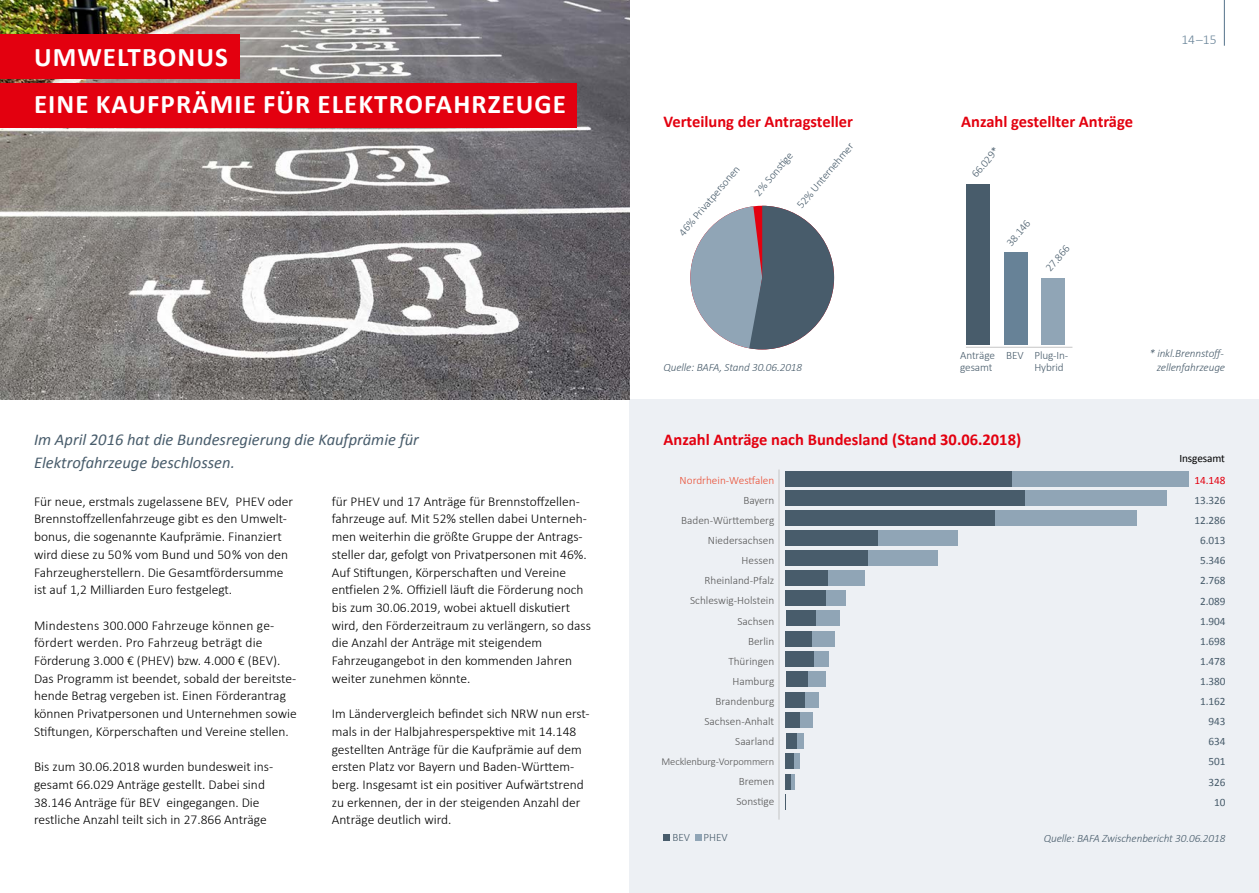
<style>
.page{position:relative;width:1259px;height:893px;background:#fff}
.page>*{position:absolute;margin:0;border:0;box-sizing:border-box;transform-origin:0 0}
.t1{font:700 27px/47.7px "Calibri";letter-spacing:.04em;color:#fff}
.t2{font:700 16.5px "Calibri";color:#e3000f}
.t3{font:italic 16.5px/23.1px "Calibri";color:#485c6b}
.t4{font:300 13.5px/17.7px "Calibri";color:#000}
.t5{font:300 13.5px "Calibri";color:#678297}
.t6{font:300 11.25px/20.1px "Calibri";color:#565656;text-align:right}
.t7{font:300 11.25px/12px "Calibri";letter-spacing:-.01em;color:#485c6b}
.t8{font:italic 300 11.25px/14.2px "Calibri";letter-spacing:-.01em;color:#485c6b;text-align:right}
.t9{font:11.25px/20.1px "Calibri";letter-spacing:-.01em;color:#485c6b;text-align:right}
.t10{font:300 11.25px "Calibri";color:#ea4e34}
.t11{font:11.25px "Calibri";letter-spacing:-.01em;color:#000}
.t12{font:11.25px "Calibri";color:#e3000f}
.t13{font:300 10.5px "Calibri";letter-spacing:-.01em;color:#565656}
</style>
<div class="page">
<div style="left:629px;top:400px;width:630px;height:493px;background:#edf0f4"></div>
<hr style="left:1223px;top:0;width:2px;height:46px;background:#678297">
<img style="left:0;top:0;width:629px;height:400px">
<div style="left:0;top:83px;width:577px;height:45px;background:#e3000f"></div>
<div style="left:0;top:34px;width:240px;height:45px;background:#e3000f"></div>
<hr style="left:778px;top:469px;width:1px;height:351px;background:#c5c6c6">
<hr style="left:966px;top:347px;width:106px;height:1px;background:#c5c6c6">
<div style="left:663px;top:835px;width:7px;height:6px;background:#485c6b"></div>
<div style="left:694px;top:835px;width:7px;height:6px;background:#90a5b6"></div>
<div style="left:1041px;top:278px;width:24px;height:67px;background:#90a5b6"></div>
<div style="left:1004px;top:252px;width:23px;height:93px;background:#678297"></div>
<div style="left:966px;top:184px;width:24px;height:161px;background:#485c6b"></div>
<div style="left:1010px;top:472px;width:179px;height:15px;background:#90a5b6"></div>
<div style="left:971px;top:491px;width:195px;height:15px;background:#90a5b6"></div>
<div style="left:950px;top:511px;width:187px;height:15px;background:#90a5b6"></div>
<div style="left:858px;top:531px;width:99px;height:15px;background:#90a5b6"></div>
<div style="left:850px;top:550px;width:87px;height:16px;background:#90a5b6"></div>
<div style="left:817px;top:570px;width:48px;height:16px;background:#90a5b6"></div>
<div style="left:819px;top:590px;width:26px;height:16px;background:#90a5b6"></div>
<div style="left:808px;top:610px;width:32px;height:16px;background:#90a5b6"></div>
<div style="left:803px;top:631px;width:31px;height:15px;background:#90a5b6"></div>
<div style="left:801px;top:651px;width:27px;height:16px;background:#90a5b6"></div>
<div style="left:798px;top:672px;width:27px;height:15px;background:#90a5b6"></div>
<div style="left:798px;top:692px;width:21px;height:16px;background:#90a5b6"></div>
<div style="left:792px;top:712px;width:21px;height:16px;background:#90a5b6"></div>
<div style="left:795px;top:733px;width:9px;height:15px;background:#90a5b6"></div>
<svg style="left:793px;top:753px;width:7px;height:16px"></svg>
<div style="left:787px;top:774px;width:8px;height:15px;background:#90a5b6"></div>
<div style="left:785px;top:472px;width:227px;height:15px;background:#485c6b"></div>
<div style="left:785px;top:491px;width:240px;height:15px;background:#485c6b"></div>
<div style="left:785px;top:511px;width:210px;height:15px;background:#485c6b"></div>
<div style="left:785px;top:531px;width:93px;height:15px;background:#485c6b"></div>
<div style="left:785px;top:550px;width:82px;height:16px;background:#485c6b"></div>
<div style="left:785px;top:570px;width:43px;height:16px;background:#485c6b"></div>
<div style="left:785px;top:590px;width:41px;height:16px;background:#485c6b"></div>
<div style="left:785px;top:610px;width:30px;height:16px;background:#485c6b"></div>
<div style="left:785px;top:631px;width:27px;height:15px;background:#485c6b"></div>
<div style="left:785px;top:651px;width:29px;height:16px;background:#485c6b"></div>
<div style="left:785px;top:672px;width:22px;height:15px;background:#485c6b"></div>
<div style="left:785px;top:692px;width:20px;height:16px;background:#485c6b"></div>
<div style="left:785px;top:712px;width:14px;height:16px;background:#485c6b"></div>
<div style="left:785px;top:733px;width:11px;height:15px;background:#485c6b"></div>
<div style="left:785px;top:753px;width:8px;height:16px;background:#485c6b"></div>
<div style="left:785px;top:774px;width:6px;height:15px;background:#485c6b"></div>
<svg style="left:785px;top:794px;width:1px;height:16px"></svg>
<svg style="left:690px;top:206px;width:144px;height:143px"></svg>
<h1 class="t1" style="left:34px;top:33px;width:533px">UMWELTBONUS<br>EINE KAUFPRÄMIE FÜR ELEKTROFAHRZEUGE</h1>
<p class="t3" style="left:34px;top:427px;width:386px">Im April 2016 hat die Bundesregierung die Kaufprämie für<br>Elektrofahrzeuge beschlossen.</p>
<p class="t4" style="left:34px;top:492px;width:261px">Für neue, erstmals zugelassene BEV, PHEV oder Brennstoffzellenfahrzeuge gibt es den Umwelt&shy;bonus, die sogenannte Kaufprämie. Finanziert wird diese zu 50 % vom Bund und 50 % von den Fahrzeugherstellern. Die Gesamtfördersumme ist auf 1,2 Milliarden Euro festgelegt.</p>
<p class="t4" style="left:34px;top:616px;width:264px">Mindestens 300.000 Fahrzeuge können ge&shy;fördert werden. Pro Fahrzeug beträgt die Förderung 3.000 € (PHEV) bzw. 4.000 € (BEV).<br>Das Programm ist beendet, sobald der bereitste&shy;hende Betrag vergeben ist. Einen Förderantrag können Privatpersonen und Unternehmen sowie Stiftungen, Körperschaften und Vereine stellen.</p>
<p class="t4" style="left:34px;top:758px;width:241px">Bis zum 30.06.2018 wurden bundesweit ins&shy;gesamt 66.029 Anträge gestellt. Dabei sind 38.146 Anträge für BEV eingegangen. Die restliche Anzahl teilt sich in 27.866 Anträge</p>
<p class="t4" style="left:332px;top:492px;width:261px">für PHEV und 17 Anträge für Brennstoffzellen&shy;fahrzeuge auf. Mit 52% stellen dabei Unterneh&shy;men weiterhin die größte Gruppe der Antrags&shy;steller dar, gefolgt von Privatpersonen mit 46%.<br>Auf Stiftungen, Körperschaften und Vereine entfielen 2 %. Offiziell läuft die Förderung noch bis zum 30.06.2019, wobei aktuell diskutiert wird, den Förderzeitraum zu verlängern, so dass die Anzahl der Anträge mit steigendem Fahrzeugangebot in den kommenden Jahren weiter zunehmen könnte.</p>
<p class="t4" style="left:332px;top:705px;width:259px">Im Ländervergleich befindet sich NRW nun erst&shy;mals in der Halbjahresperspektive mit 14.148 gestellten Anträge für die Kaufprämie auf dem ersten Platz vor Bayern und Baden-Württem&shy;berg. Insgesamt ist ein positiver Aufwärtstrend zu erkennen, der in der steigenden Anzahl der Anträge deutlich wird.</p>
<p class="t2" style="left:663px;top:111px;width:191px">Verteilung der Antragsteller</p>
<p class="t2" style="left:961px;top:111px;width:173px">Anzahl gestellter Anträge</p>
<p class="t7" style="left:751px;top:190px;width:55px;rotate:-50deg">2 % Sonsti ge</p>
<p class="t7" style="left:794px;top:203px;width:83px;rotate:-50deg">52% Unternehmer</p>
<p class="t7" style="left:969px;top:172px;width:38px;rotate:-50deg">66.029*</p>
<p class="t7" style="left:676px;top:230px;width:90px;rotate:-50deg">46% Privatpersonen</p>
<p class="t7" style="left:1004px;top:241px;width:32px;rotate:-50deg">38.146</p>
<p class="t7" style="left:1043px;top:266px;width:32px;rotate:-50deg">27.866</p>
<p class="t5" style="left:1181px;top:31px;width:37px">14 –15</p>
<p class="t8" style="left:663px;top:360px;width:140px">Quelle: BAFA, Stand 30.06.2018</p>
<p class="t7" style="left:960px;top:349px;width:36px">Anträge gesamt</p>
<p class="t7" style="left:1034px;top:349px;width:36px;text-indent:-28px">BEV Plug-In-<br>Hybrid</p>
<p class="t2" style="left:663px;top:429px;width:359px">Anzahl Anträge nach Bundesland (Stand 30.06.2018)</p>
<p class="t10" style="left:679px;top:473px;width:96px">Nordrhein-Westfalen</p>
<p class="t6" style="left:681px;top:490px;width:95px">Bayern<br>Baden-Württemberg<br>Niedersachsen<br>Hessen<br>Rheinland-Pfalz<br>Schleswig-Holstein<br>Sachsen<br>Berlin<br>Thüringen<br>Hamburg<br>Brandenburg<br>Sachsen-Anhalt<br>Saarland</p>
<p class="t13" style="left:661px;top:755px;width:114px">Mecklenburg-Vorpommern</p>
<p class="t6" style="left:736px;top:771px;width:39px;text-align:left">Bremen<br>Sonstige</p>
<p class="t8" style="left:1149px;top:346px;width:77px">* inkl.Brennstoff&shy;zellenfahrzeuge</p>
<p class="t11" style="left:1179px;top:451px;width:47px">Insgesamt</p>
<p class="t12" style="left:1194px;top:473px;width:32px">14.148</p>
<p class="t9" style="left:1194px;top:490px;width:32px">13.326<br>12.286<br>6.013<br>5.346<br>2.768<br>2.089<br>1.904<br>1.698<br>1.478<br>1.380<br>1.162<br>943<br>634<br>501<br>326<br>10</p>
<p class="t7" style="left:672px;top:831px;width:57px">BEV PHEV</p>
<p class="t8" style="left:1043px;top:831px;width:183px">Quelle: BAFA Zwischenbericht 30.06.2018</p>
</div>
